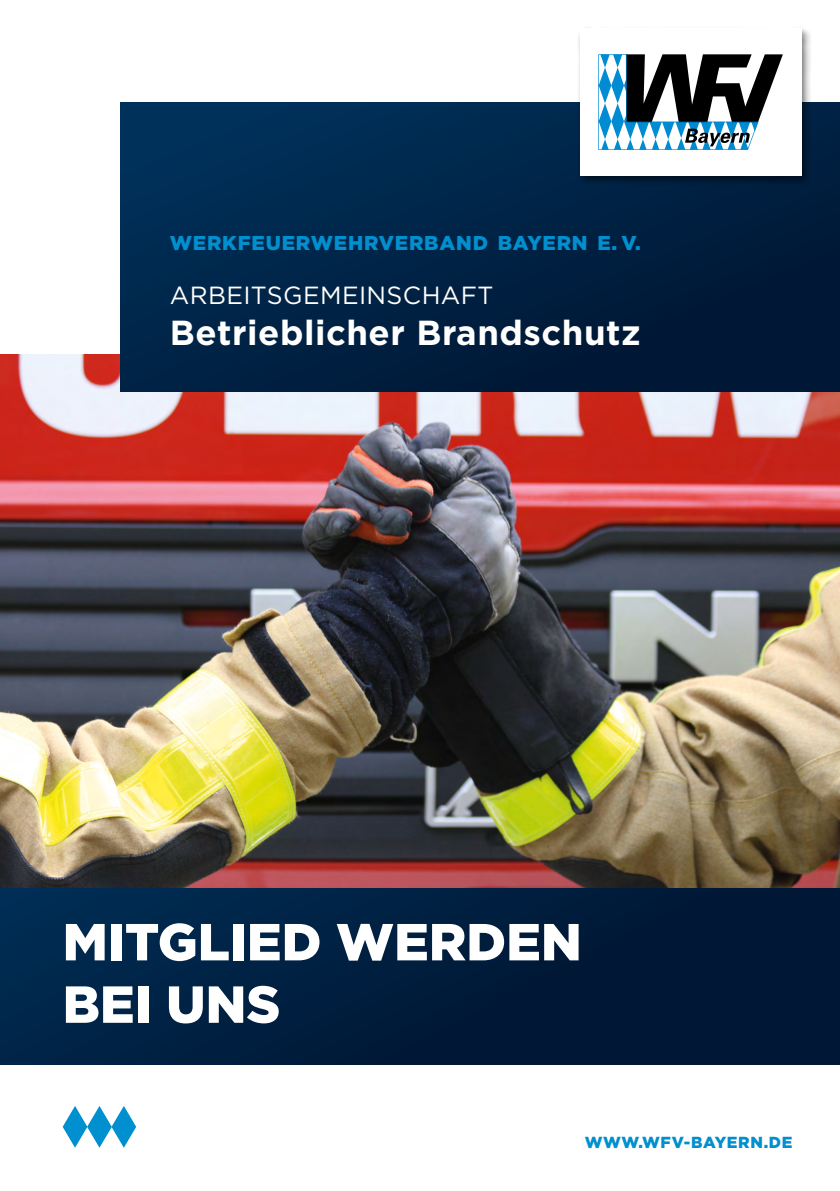
<style>
.page{position:relative;width:840px;height:1191px;background:#fff}
.page>*{position:absolute;margin:0;border:0;box-sizing:border-box;transform-origin:0 0}
.t1{font:900 52px/62.4px "Gotham";color:#fff}
.t2{font:700 34.8px "Gotham";letter-spacing:.015em;color:#fff}
.t3{font:24.8px "Gotham";letter-spacing:.015em;color:#fff}
.t4{font:900 20px "Gotham";letter-spacing:.04em;color:#008fcf}
.t5{font:900 16px "Gotham";letter-spacing:.04em;color:#008fcf}
</style>
<div class="page">
<div style="left:0;top:775px;width:839px;height:289px;background:linear-gradient(to right,#01284d,#021430)"></div>
<img style="left:0;top:354px;width:839px;height:533px">
<div style="left:120px;top:102px;width:719px;height:289px;background:linear-gradient(to right,#002c53,#001735)"></div>
<div style="left:577px;top:26px;width:234px;height:160px;background:#000;opacity:.5"></div>
<div style="left:579px;top:28px;width:221px;height:148px;background:#fff"></div>
<svg style="left:598px;top:54px;width:184px;height:96px"></svg>
<svg style="left:63px;top:1106px;width:73px;height:41px"></svg>
<p class="t4" style="left:170px;top:229px;width:472px">WERKFEUERWEHRVERBAND BAYERN E. V.</p>
<p class="t3" style="left:170px;top:279px;width:325px">ARBEITSGEMEINSCHAFT</p>
<h2 class="t2" style="left:170px;top:310px;width:472px">Betrieblicher Brandschutz</h2>
<h1 class="t1" style="left:63px;top:910px;width:520px">MITGLIED WERDEN<br>BEI UNS</h1>
<p class="t5" style="left:584px;top:1131px;width:209px">WWW.WFV-BAYERN.DE</p>
</div>
